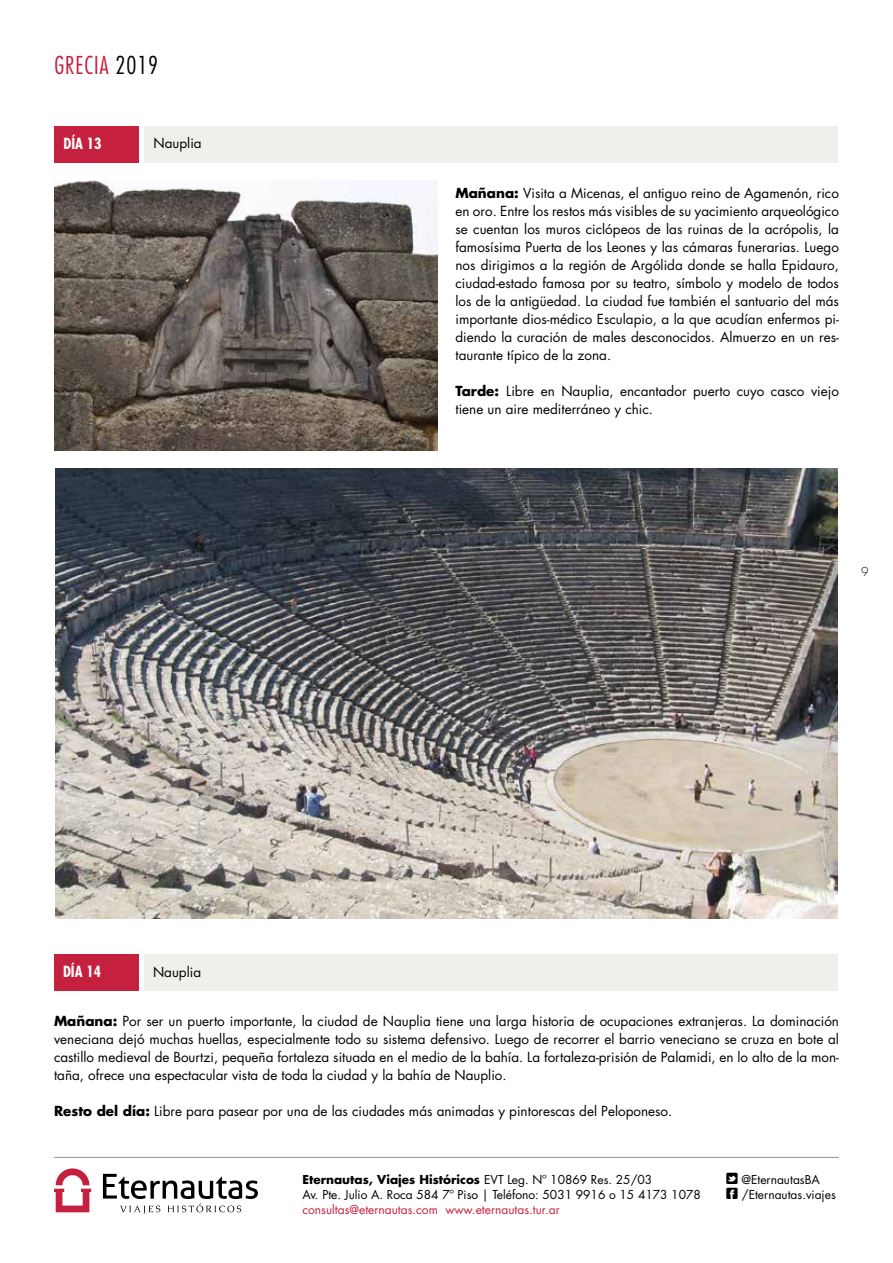
<style>
.page{position:relative;width:893px;height:1263px;background:#fff}
.page>*{position:absolute;margin:0;border:0;box-sizing:border-box;transform-origin:0 0}
.t1{font:300 condensed 24px "Futura Std";letter-spacing:.04em;color:#c5203d}
.t2{font:700 condensed 15px "Futura Std";color:#fff}
.t3{font:13.5px/18px "Futura Std";color:#000;text-align:justify}
.t4{font:12px/15px "Futura Std";color:#000}
.t5{font:12px "Futura Std";color:#c5203d}
.t6{font:300 12px "Futura Std";color:#000}
.s1{color:#000}
.s2{font-weight:700}
</style>
<div class="page">
<hr style="left:54px;top:1157px;width:785px;height:1px;background:#939598">
<svg style="left:54px;top:1168px;width:37px;height:44px"></svg>
<svg style="left:103px;top:1174px;width:155px;height:40px"></svg>
<img style="left:56px;top:468px;width:781px;height:450px">
<img style="left:54px;top:180px;width:383px;height:270px">
<div style="left:54px;top:954px;width:84px;height:36px;background:#c5203d"></div>
<div style="left:144px;top:954px;width:693px;height:36px;background:#f0efec"></div>
<div style="left:55px;top:126px;width:84px;height:36px;background:#c5203d"></div>
<div style="left:145px;top:126px;width:693px;height:36px;background:#f0efec"></div>
<h1 class="t1" style="left:54px;top:51px;width:105px">GRECIA <span class="s1">2019</span></h1>
<p class="t2" style="left:64px;top:134px;width:40px">DÍA 13</p>
<p class="t3" style="left:154px;top:135px;width:50px">Nauplia</p>
<p class="t3" style="left:455px;top:184px;width:385px"><span class="s2">Mañana:</span> Visita a Micenas, el antiguo reino de Agamenón, rico en oro. Entre los restos más visibles de su yacimiento arqueológico se cuentan los muros ciclópeos de las ruinas de la acrópolis, la famosísima Puerta de los Leones y las cámaras funerarias. Luego nos dirigimos a la región de Argólida donde se halla Epidauro, ciudad-estado famosa por su teatro, símbolo y modelo de todos los de la antigüedad. La ciudad fue también el santuario del más importante dios-médico Esculapio, a la que acudían enfermos pi&shy;diendo la curación de males desconocidos. Almuerzo en un res&shy;taurante típico de la zona.</p>
<p class="t3" style="left:455px;top:382px;width:385px"><span class="s2">Tarde:</span> Libre en Nauplia, encantador puerto cuyo casco viejo tiene un aire mediterráneo y chic.</p>
<p class="t6" style="left:861px;top:564px;width:9px">9</p>
<p class="t2" style="left:63px;top:962px;width:40px">DÍA 14</p>
<p class="t3" style="left:153px;top:963px;width:50px">Nauplia</p>
<p class="t3" style="left:54px;top:1012px;width:786px"><span class="s2">Mañana:</span> Por ser un puerto importante, la ciudad de Nauplia tiene una larga historia de ocupaciones extranjeras. La dominación veneciana dejó muchas huellas, especialmente todo su sistema defensivo. Luego de recorrer el barrio veneciano se cruza en bote al castillo medieval de Bourtzi, pequeña fortaleza situada en el medio de la bahía. La fortaleza-prisión de Palamidi, en lo alto de la mon&shy;taña, ofrece una espectacular vista de toda la ciudad y la bahía de Nauplio.</p>
<p class="t3" style="left:54px;top:1102px;width:620px"><span class="s2">Resto del día:</span> Libre para pasear por una de las ciudades más animadas y pintorescas del Peloponeso.</p>
<p class="t4" style="left:302px;top:1172px;width:400px"><span class="s2">Eternautas, Viajes Históricos</span> EVT Leg. Nº 10869 Res. 25/03<br>Av. Pte. Julio A. Roca 584 7º Piso | Teléfono: 5031 9916 o 15 4173 1078</p>
<p class="t5" style="left:302px;top:1202px;width:259px">consultas@eternautas.com www.eternautas.tur.ar</p>
<p class="t4" style="left:741px;top:1172px;width:80px">@EternautasBA</p>
<p class="t4" style="left:726px;top:1187px;width:111px">❑ /Eternautas.viajes</p>
</div>
